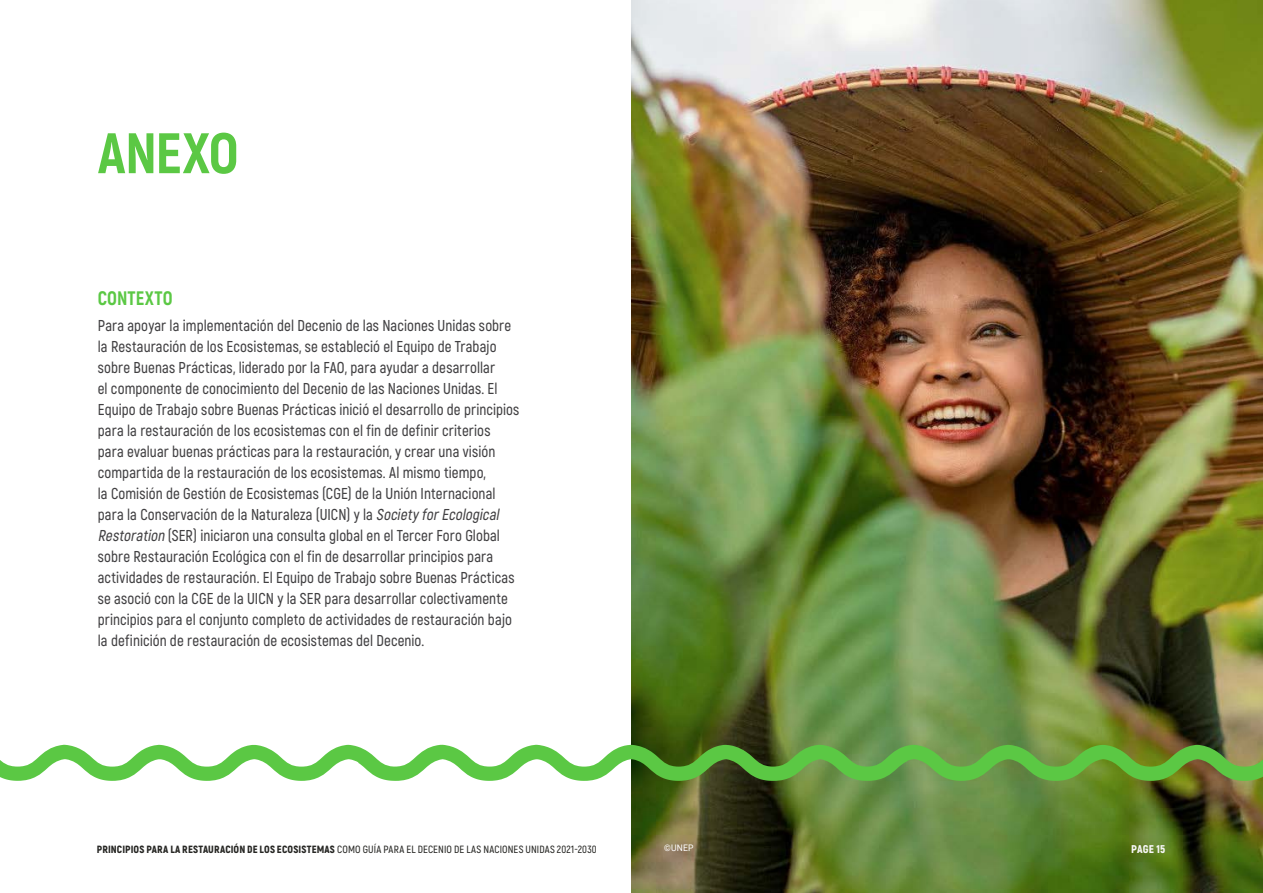
<style>
.page{position:relative;width:1263px;height:893px;background:#fff}
.page>*{position:absolute;margin:0;border:0;box-sizing:border-box;transform-origin:0 0}
.t1{font:800 57px "Akrobat";letter-spacing:-.02em;color:#5bc844}
.t2{font:800 19.5px "Akrobat";letter-spacing:.01em;color:#5bc844;scale:.95 1}
.t3{font:600 15.75px/21px "Akrobat";letter-spacing:.005em;color:#414042;scale:.95 1}
.t4{font:900 11.25px "Akrobat";letter-spacing:.015em;color:#f6f6f6}
.t5{font:600 10.5px "Akrobat";letter-spacing:.015em;color:#272724}
.t6{font:9px "Roboto";color:#fff;scale:.95 1}
.s1{font-style:italic}
.s2{font-weight:900}
</style>
<div class="page">
<img style="left:631px;top:0;width:632px;height:893px">
<svg style="left:0;top:745px;width:1263px;height:36px"></svg>
<h1 class="t1" style="left:98px;top:117px;width:143px">ANEXO</h1>
<p class="t2" style="left:98px;top:286px;width:80px">CONTEXTO</p>
<p class="t3" style="left:98px;top:315px;width:445px">Para apoyar la implementación del Decenio de las Naciones Unidas sobre la Restauración de los Ecosistemas, se estableció el Equipo de Trabajo sobre Buenas Prácticas, liderado por la FAO, para ayudar a desarrollar<br>el componente de conocimiento del Decenio de las Naciones Unidas. El Equipo de Trabajo sobre Buenas Prácticas inició el desarrollo de principios para la restauración de los ecosistemas con el fin de definir criterios para evaluar buenas prácticas para la restauración, y crear una visión compartida de la restauración de los ecosistemas. Al mismo tiempo,<br>la Comisión de Gestión de Ecosistemas (CGE) de la Unión Internacional para la Conservación de la Naturaleza (UICN) y la <span class="s1">SocietyforEcological Restoration</span> (SER) iniciaron una consulta global en el Tercer Foro Global sobre Restauración Ecológica con el fin de desarrollar principios para actividades de restauración. El Equipo de Trabajo sobre Buenas Prácticas se asoció con la CGE de la UICN y la SER para desarrollar colectivamente principios para el conjunto completo de actividades de restauración bajo la definición de restauración de ecosistemas del Decenio.</p>
<p class="t5" style="left:97px;top:843px;width:501px"><span class="s2">PRINCIPIOS PARA LA RESTAURACIÓN DE LOS ECOSISTEMAS</span> COMO GUÍA PARA EL DECENIO DE LAS NACIONES UNIDAS 2021-2030</p>
<p class="t6" style="left:664px;top:841px;width:32px">©UNEP</p>
<p class="t4" style="left:1131px;top:842px;width:36px">PAGE 15</p>
</div>
